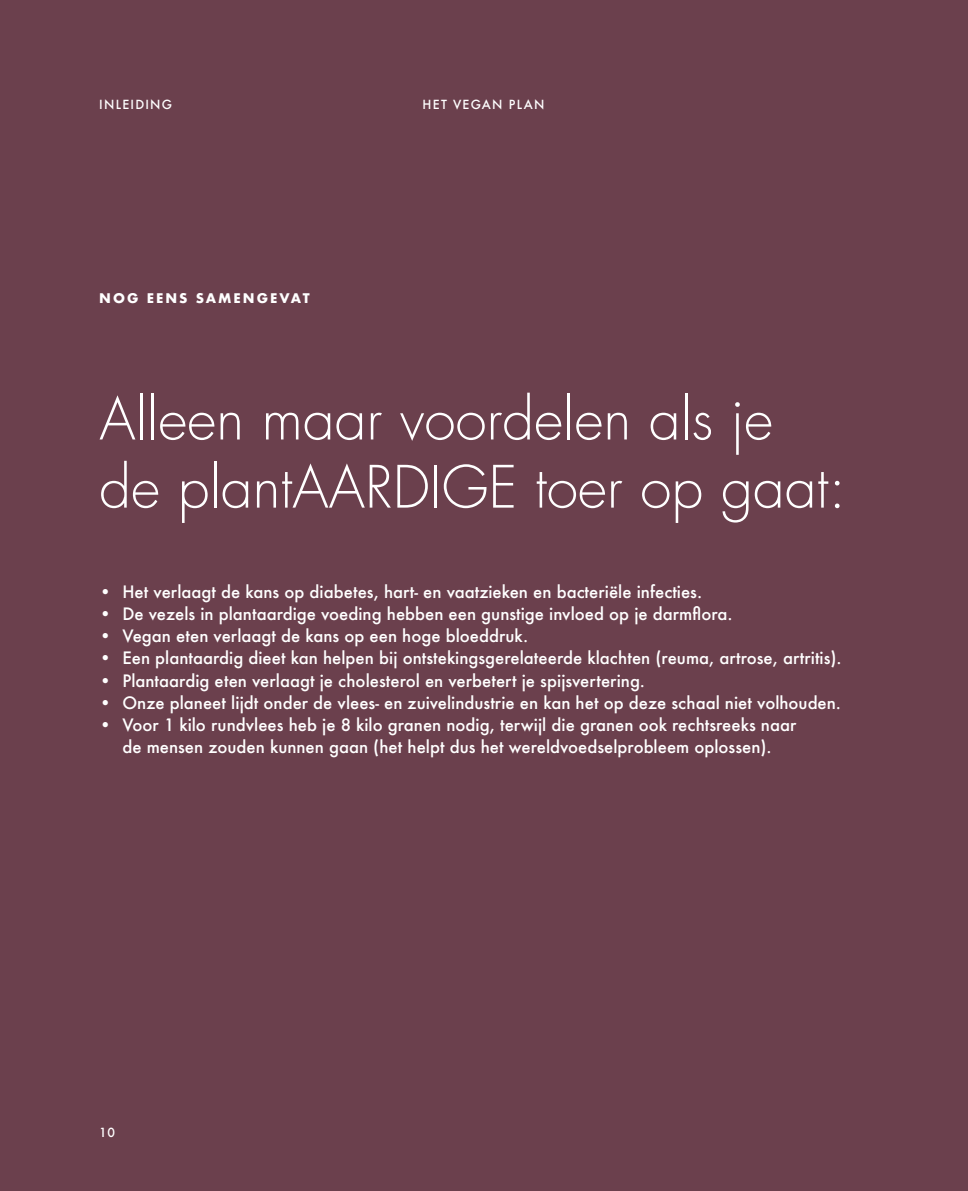
<style>
.page{position:relative;width:968px;height:1191px;background:#fff}
.page>*{position:absolute;margin:0;border:0;box-sizing:border-box;transform-origin:0 0}
.t1{font:300 56.7px/68.1px "Futura";color:#fff}
.t2{font:500 16.62px/22.2px "Futura";color:#fff;text-align:center}
.t3{font:700 12.95px "Futura";letter-spacing:.15em;color:#fff}
.t4{font:500 12.25px "Futura";letter-spacing:.1em;color:#fff}
</style>
<div class="page">
<div style="left:0;top:0;width:967px;height:1191px;background:#6b404d"></div>
<p class="t4" style="left:99px;top:96px;width:74px">INLEIDING</p>
<p class="t4" style="left:422px;top:96px;width:123px">HET VEGAN PLAN</p>
<p class="t3" style="left:99px;top:289px;width:212px">NOG EENS SAMENGEVAT</p>
<h1 class="t1" style="left:99px;top:386px;width:748px">Alleen maar voordelen als je de plantAARDIGE toer op gaat:</h1>
<p class="t2" style="left:99px;top:580px;width:604px">• Het verlaagt de kans op diabetes, hart- en vaatzieken en bacteriële infecties.</p>
<p class="t2" style="left:99px;top:602px;width:634px">• De vezels in plantaardige voeding hebben een gunstige invloed op je darmflora.</p>
<p class="t2" style="left:99px;top:625px;width:430px">• Vegan eten verlaagt de kans op een hoge bloeddruk.</p>
<p class="t2" style="left:99px;top:647px;width:743px">• Een plantaardig dieet kan helpen bij ontstekingsgerelateerde klachten (reuma, artrose, artritis).</p>
<p class="t2" style="left:99px;top:669px;width:547px">• Plantaardig eten verlaagt je cholesterol en verbetert je spijsvertering.</p>
<p class="t2" style="left:99px;top:691px;width:743px">• Onze planeet lijdt onder de vlees- en zuivelindustrie en kan het op deze schaal niet volhouden.</p>
<p class="t2" style="left:99px;top:713px;width:698px">• Voor 1 kilo rundvlees heb je 8 kilo granen nodig, terwijl die granen ook rechtsreeks naar de mensen zouden kunnen gaan (het helpt dus het wereldvoedselprobleem oplossen).</p>
<p class="t4" style="left:99px;top:1123px;width:17px">10</p>
</div>
